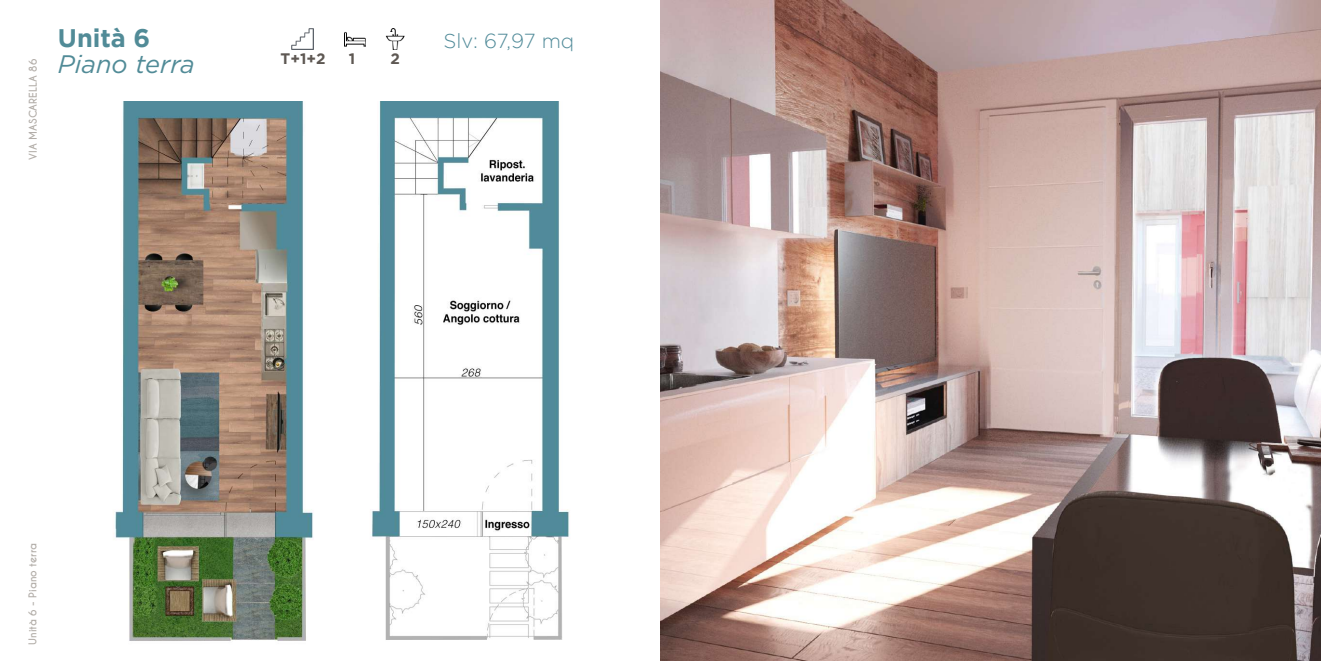
<style>
.page{position:relative;width:1321px;height:661px;background:#fff}
.page>*{position:absolute;margin:0;border:0;box-sizing:border-box;transform-origin:0 0}
.t1{font:italic 25.3px "Gotham";color:#518b97}
.t2{font:700 25.3px "Gotham";color:#518b97}
.t3{font:300 20.3px "Gotham";color:#518b99}
.t4{font:700 15.2px "Gotham";color:#5e5853}
.t5{font:700 10.1px "Caviar Dreams";color:#b3aea9}
</style>
<div class="page">
<img style="left:113px;top:101px;width:201px;height:540px">
<img style="left:371px;top:101px;width:199px;height:539px">
<img style="left:292px;top:28px;width:21px;height:22px">
<img style="left:344px;top:32px;width:22px;height:15px">
<img style="left:385px;top:28px;width:20px;height:22px">
<img style="left:660px;top:0;width:661px;height:660px">
<p class="t5" style="left:27px;top:160px;width:102px;rotate:-90deg">VIA MASCARELLA 86</p>
<h1 class="t2" style="left:58px;top:24px;width:94px">Unità 6</h1>
<h1 class="t1" style="left:58px;top:50px;width:138px">Piano terra</h1>
<h3 class="t4" style="left:281px;top:50px;width:47px">T+1+2</h3>
<h3 class="t4" style="left:349px;top:50px;width:8px">1</h3>
<h3 class="t4" style="left:391px;top:50px;width:11px">2</h3>
<h2 class="t3" style="left:443px;top:30px;width:132px">Slv: 67,97 mq</h2>
<p class="t5" style="left:27px;top:644px;width:103px;rotate:-90deg">Unità 6 - Piano terra</p>
</div>
